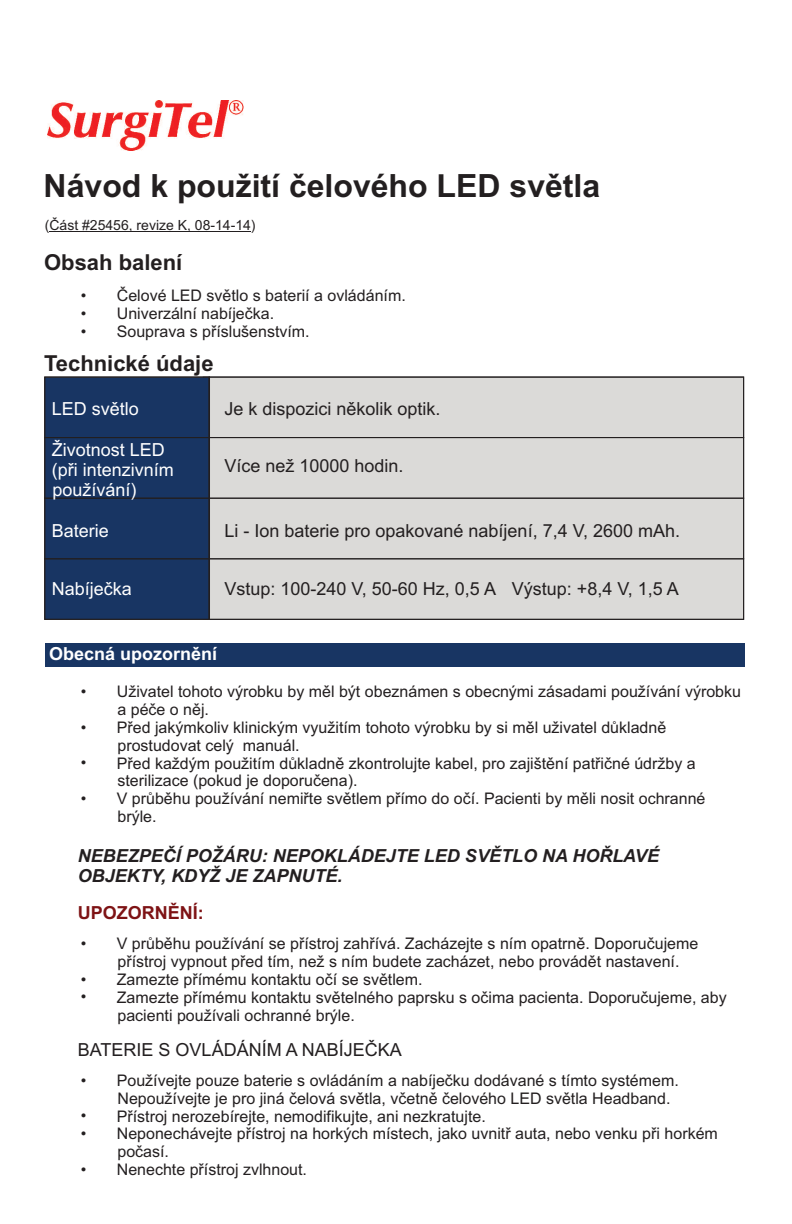
<style>
.page{position:relative;width:792px;height:1224px;background:#fff}
.page>*{position:absolute;margin:0;border:0;box-sizing:border-box;transform-origin:0 0}
.t1{font:700 32px "Arial";color:#231f20}
.t2{font:700 22px "Arial";color:#231f20}
.t3{font:18px "Arial";color:#231f20}
.t4{font:italic 700 18px/20.2px "Arial";color:#231f20}
.t5{font:18px/20.2px "Arial";color:#fff}
.t6{font:700 18px "Arial";color:#fff}
.t7{font:700 18px "Arial";color:#7e1315}
.t8{font:16px/17.8px "Arial";color:#231f20}
.t9{font:14px "Arial";color:#231f20}
</style>
<div class="page">
<div style="left:203px;top:377px;width:541px;height:242px;background:#dbdad8"></div>
<div style="left:45px;top:377px;width:164px;height:242px;background:#183563;border:1px solid #231f20"></div>
<img style="left:48px;top:100px;width:195px;height:51px">
<div style="left:44px;top:377px;width:700px;height:61px;border:1px solid #231f20"></div>
<div style="left:44px;top:437px;width:700px;height:61px;border:1px solid #231f20"></div>
<div style="left:44px;top:498px;width:700px;height:61px;border:1px solid #231f20"></div>
<div style="left:44px;top:559px;width:700px;height:61px;border:1px solid #231f20"></div>
<div style="left:209px;top:377px;width:1px;height:242px;border:1px solid #231f20"></div>
<div style="left:45px;top:644px;width:699px;height:23px;background:#183563"></div>
<hr style="left:49px;top:231px;width:202px;height:1px;background:#231f20">
<h1 class="t1" style="left:44px;top:174px;width:558px">Návod k použití èelového LED svìtla</h1>
<p class="t9" style="left:45px;top:220px;width:212px">(Èást #25456, revize K, 08-14-14)</p>
<h2 class="t2" style="left:44px;top:254px;width:140px">Obsah balení</h2>
<p class="t8" style="left:81px;top:288px;width:7px;text-align:justify">• • •</p>
<p class="t8" style="left:117px;top:288px;width:291px">Èelové LED svìtlo s baterií a ovládáním.<br>Univerzální nabíjeèka.<br>Souprava s pøíslušenstvím.</p>
<h2 class="t2" style="left:44px;top:355px;width:171px">Technické údaje</h2>
<p class="t5" style="left:52px;top:400px;width:89px">LED svìtlo</p>
<p class="t5" style="left:52px;top:441px;width:124px">Životnost LED (pøi intenzivním používání)</p>
<p class="t5" style="left:52px;top:522px;width:59px">Baterie</p>
<p class="t3" style="left:224px;top:402px;width:218px">Je k dispozici nìkolik optik.</p>
<p class="t3" style="left:224px;top:459px;width:181px">Více než 10000 hodin.</p>
<p class="t3" style="left:224px;top:524px;width:457px">Li - Ion baterie pro opakované nabíjení, 7,4 V, 2600 mAh.</p>
<p class="t5" style="left:52px;top:580px;width:82px">Nabíjeèka</p>
<p class="t3" style="left:224px;top:582px;width:456px">Vstup: 100-240 V, 50-60 Hz, 0,5 A Výstup: +8,4 V, 1,5 A</p>
<p class="t6" style="left:49px;top:647px;width:170px">Obecná upozornìní</p>
<p class="t8" style="left:117px;top:684px;width:626px">Uživatel tohoto výrobku by mìl být obeznámen s obecnými zásadami používání výrobku a péèe o nìj.<br>Pøed jakýmkoliv klinickým využitím tohoto výrobku by si mìl uživatel dùkladnì prostudovat celý manuál.<br>Pøed každým použitím dùkladnì zkontrolujte kabel, pro zajištìní patøièné údržby a sterilizace (pokud je doporuèena).<br>V prùbìhu používání nemiøte svìtlem pøímo do oèí. Pacienti by mìli nosit ochranné brýle.</p>
<p class="t4" style="left:78px;top:847px;width:583px">NEBEZPEÈÍ POŽÁRU: NEPOKLÁDEJTE LED SVÌTLO NA HOØLAVÉ<br>OBJEKTY, KDYŽ JE ZAPNUTÉ.</p>
<p class="t7" style="left:78px;top:906px;width:127px">UPOZORNÌNÍ:</p>
<p class="t8" style="left:81px;top:936px;width:7px">•</p>
<p class="t8" style="left:81px;top:972px;width:7px">• •</p>
<p class="t8" style="left:81px;top:684px;width:7px">•</p>
<p class="t8" style="left:81px;top:720px;width:7px">•</p>
<p class="t8" style="left:81px;top:755px;width:7px">•</p>
<p class="t8" style="left:81px;top:791px;width:7px">•</p>
<p class="t8" style="left:117px;top:936px;width:611px">V prùbìhu používání se pøístroj zahøívá. Zacházejte s ním opatrnì. Doporuèujeme pøístroj vypnout pøed tím, než s ním budete zacházet, nebo provádìt nastavení.<br>Zamezte pøímému kontaktu oèí se svìtlem.<br>Zamezte pøímému kontaktu svìtelného paprsku s oèima pacienta. Doporuèujeme, aby pacienti používali ochranné brýle.</p>
<p class="t3" style="left:78px;top:1043px;width:325px">BATERIE S OVLÁDÁNÍM A NABÍJEÈKA</p>
<p class="t8" style="left:81px;top:1073px;width:7px">•</p>
<p class="t8" style="left:81px;top:1108px;width:7px">• •</p>
<p class="t8" style="left:81px;top:1162px;width:7px">•</p>
<p class="t8" style="left:117px;top:1073px;width:603px">Používejte pouze baterie s ovládáním a nabíjeèku dodávané s tímto systémem.<br>Nepoužívejte je pro jiná èelová svìtla, vèetnì èelového LED svìtla Headband.<br>Pøístroj nerozebírejte, nemodifikujte, ani nezkratujte.<br>Neponechávejte pøístroj na horkých místech, jako uvnitø auta, nebo venku pøi horkém poèasí.<br>Nenechte pøístroj zvlhnout.</p>
</div>
